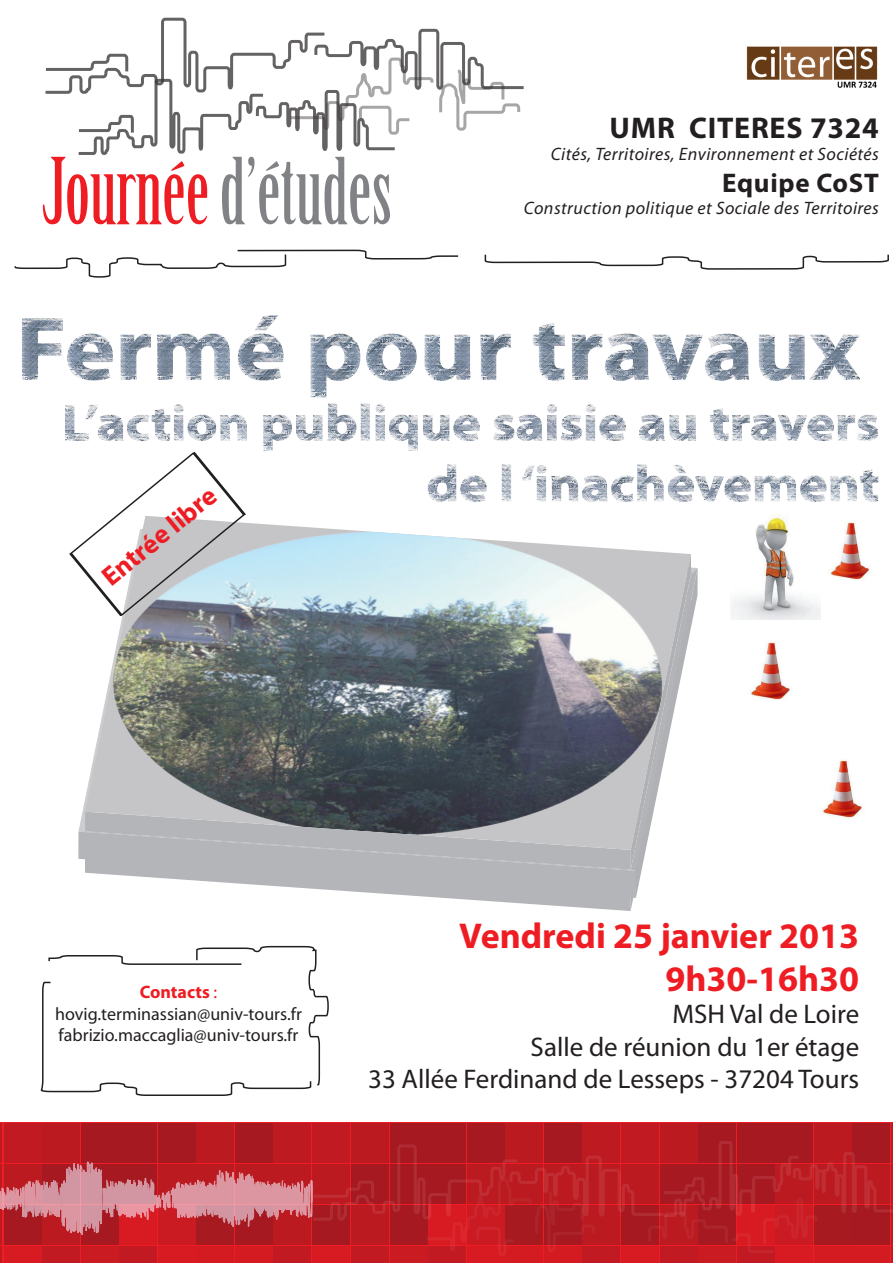
<style>
.page{position:relative;width:893px;height:1263px;background:#fff}
.page>*{position:absolute;margin:0;border:0;box-sizing:border-box;transform-origin:0 0}
.t1{font:90px "Birch Std";color:#808285;scale:.96 1}
.t2{font:700 36px/43.2px "Myriad Pro";color:#ee1d23;text-align:right}
.t3{font:700 30px "Myriad Pro";letter-spacing:.025em;color:#231f20}
.t4{font:27px/32.4px "Myriad Pro";color:#231f20;text-align:right}
.t5{font:700 27px "Myriad Pro";color:#ee1d23}
.t6{font:700 27px "Myriad Pro";letter-spacing:.025em;color:#231f20}
.t7{font:italic 18px "Myriad Pro";letter-spacing:.025em;color:#231f20}
.t8{font:18px/21.6px "Myriad Pro";color:#231f20;text-align:center}
.s1{color:#ee1d23}
.s2{font-weight:700;color:#ee1d23}
</style>
<div class="page">
<svg style="left:0;top:1122px;width:893px;height:141px;background:#bc1921"></svg>
<svg style="left:0;top:1141px;width:893px;height:115px;background:#bc282f"></svg>
<img style="left:22px;top:315px;width:857px;height:305px">
<svg style="left:45px;top:18px;width:479px;height:137px"></svg>
<img style="left:746px;top:46px;width:132px;height:42px">
<svg style="left:14px;top:249px;width:445px;height:29px"></svg>
<svg style="left:484px;top:254px;width:405px;height:16px"></svg>
<svg style="left:40px;top:945px;width:289px;height:151px"></svg>
<svg style="left:69px;top:452px;width:629px;height:459px"></svg>
<img style="left:810px;top:516px;width:69px;height:69px">
<img style="left:822px;top:760px;width:41px;height:58px">
<img style="left:750px;top:642px;width:41px;height:58px">
<h1 class="t1" style="left:43px;top:141px;width:365px"><span class="s1">Journée</span>d’études</h1>
<h3 class="t5" style="left:94px;top:566px;width:141px;rotate:-39deg">Entrée libre</h3>
<h3 class="t3" style="left:610px;top:108px;width:271px">UMR CITERES 7324</h3>
<p class="t7" style="left:551px;top:142px;width:330px">Cités, Territoires, Environnement et Sociétés</p>
<h3 class="t6" style="left:722px;top:165px;width:158px">Equipe CoST</h3>
<p class="t7" style="left:524px;top:196px;width:357px">Construction politique et Sociale des Territoires</p>
<p class="t8" style="left:55px;top:981px;width:248px"><span class="s2">Contacts</span> <span class="s1">: </span>hovig.terminassian@univ-tours.fr fabrizio.maccaglia@univ-tours.fr</p>
<h2 class="t2" style="left:459px;top:913px;width:401px">Vendredi 25 janvier 2013<br>9h30-16h30</h2>
<h3 class="t4" style="left:368px;top:997px;width:492px">MSH Val de Loire<br>Salle de réunion du 1er étage<br>33 Allée Ferdinand de Lesseps - 37204 Tours</h3>
</div>
